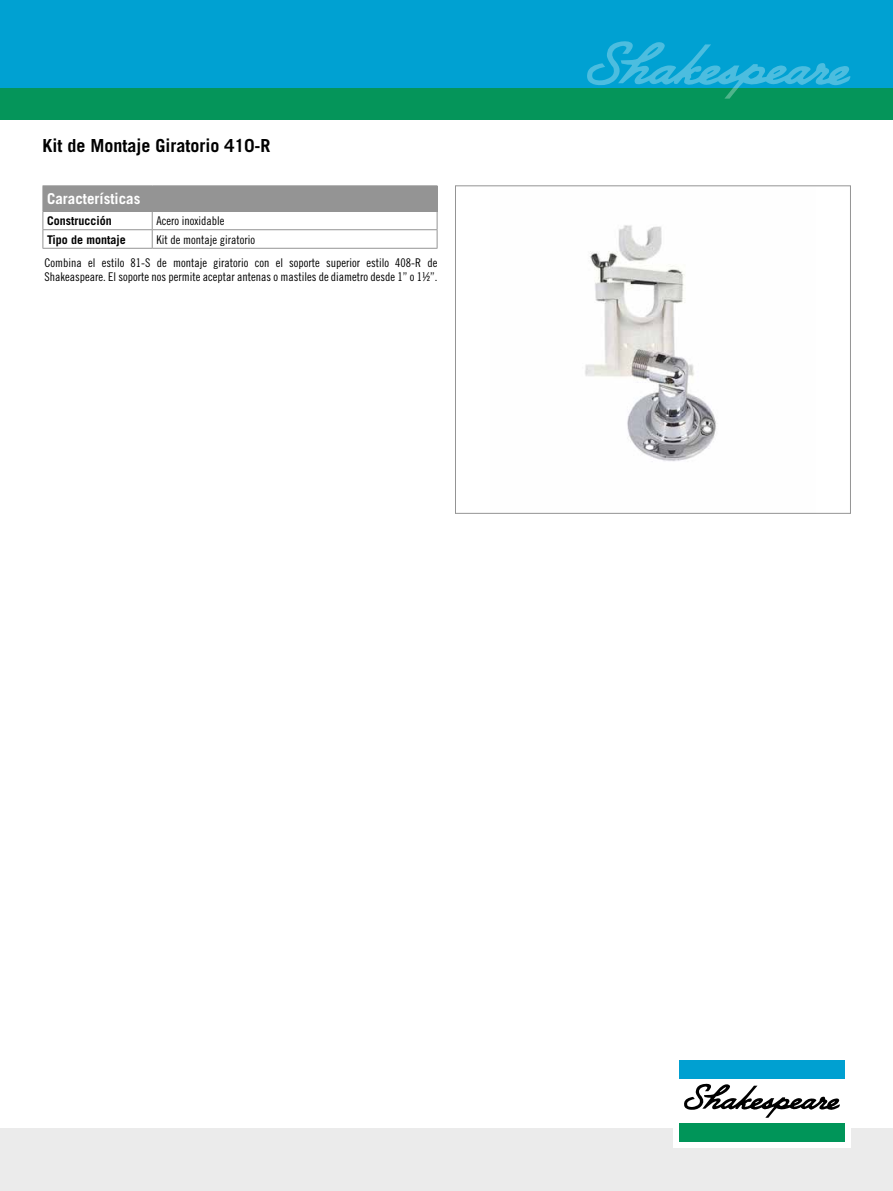
<style>
.page{position:relative;width:893px;height:1191px;background:#fff}
.page>*{position:absolute;margin:0;border:0;box-sizing:border-box;transform-origin:0 0}
.t1{font:700 18px "Trade Gothic";color:#000}
.t2{font:700 15px "Trade Gothic";color:#fff}
.t3{font:12px/14.4px "Trade Gothic Cond Eighteen";color:#000}
.t4{font:700 12px "Trade Gothic";color:#000}
</style>
<div class="page">
<div style="left:0;top:0;width:893px;height:115px;background:#00a1d2"></div>
<div style="left:0;top:1128px;width:893px;height:63px;background:#ebebeb"></div>
<div style="left:1px;top:88px;width:892px;height:32px;background:#05955a"></div>
<div style="left:673px;top:1052px;width:177px;height:96px;background:#fff"></div>
<div style="left:679px;top:1059px;width:166px;height:19px;background:#00a0d1"></div>
<div style="left:679px;top:1123px;width:166px;height:18px;background:#009559"></div>
<svg style="left:684px;top:1083px;width:156px;height:34px"></svg>
<svg style="left:587px;top:41px;width:264px;height:58px"></svg>
<div style="left:43px;top:186px;width:394px;height:25px;background:#949494"></div>
<hr style="left:43px;top:185px;width:109px;height:1px;background:#949494">
<hr style="left:152px;top:185px;width:285px;height:1px;background:#949494">
<hr style="left:43px;top:211px;width:109px;height:1px;background:#949494">
<hr style="left:152px;top:211px;width:285px;height:1px;background:#949494">
<hr style="left:43px;top:229px;width:109px;height:1px;background:#949494">
<svg style="left:43px;top:212px;width:1px;height:36px"></svg>
<hr style="left:152px;top:229px;width:285px;height:1px;background:#949494">
<svg style="left:152px;top:212px;width:1px;height:36px"></svg>
<svg style="left:437px;top:186px;width:1px;height:62px"></svg>
<hr style="left:43px;top:248px;width:109px;height:1px;background:#949494">
<hr style="left:152px;top:248px;width:285px;height:1px;background:#949494">
<img style="left:585px;top:225px;width:132px;height:237px">
<div style="left:455px;top:185px;width:396px;height:329px;border:1px solid #949494"></div>
<h1 class="t1" style="left:43px;top:135px;width:230px">Kit de Montaje Giratorio 410-R</h1>
<p class="t2" style="left:47px;top:190px;width:95px">Características</p>
<p class="t4" style="left:47px;top:213px;width:66px">Construcción</p>
<p class="t3" style="left:156px;top:214px;width:69px">Acero inoxidable</p>
<p class="t4" style="left:47px;top:232px;width:80px">Tipo de montaje</p>
<p class="t3" style="left:156px;top:232px;width:100px">Kit de montaje giratorio</p>
<p class="t3" style="left:45px;top:255px;width:394px">Combina el estilo 81-S de montaje giratorio con el soporte superior estilo 408-R de<br>Shakeaspeare. El soporte nos permite aceptar antenas o mastiles de diametro desde 1” o 1½”.</p>
</div>
